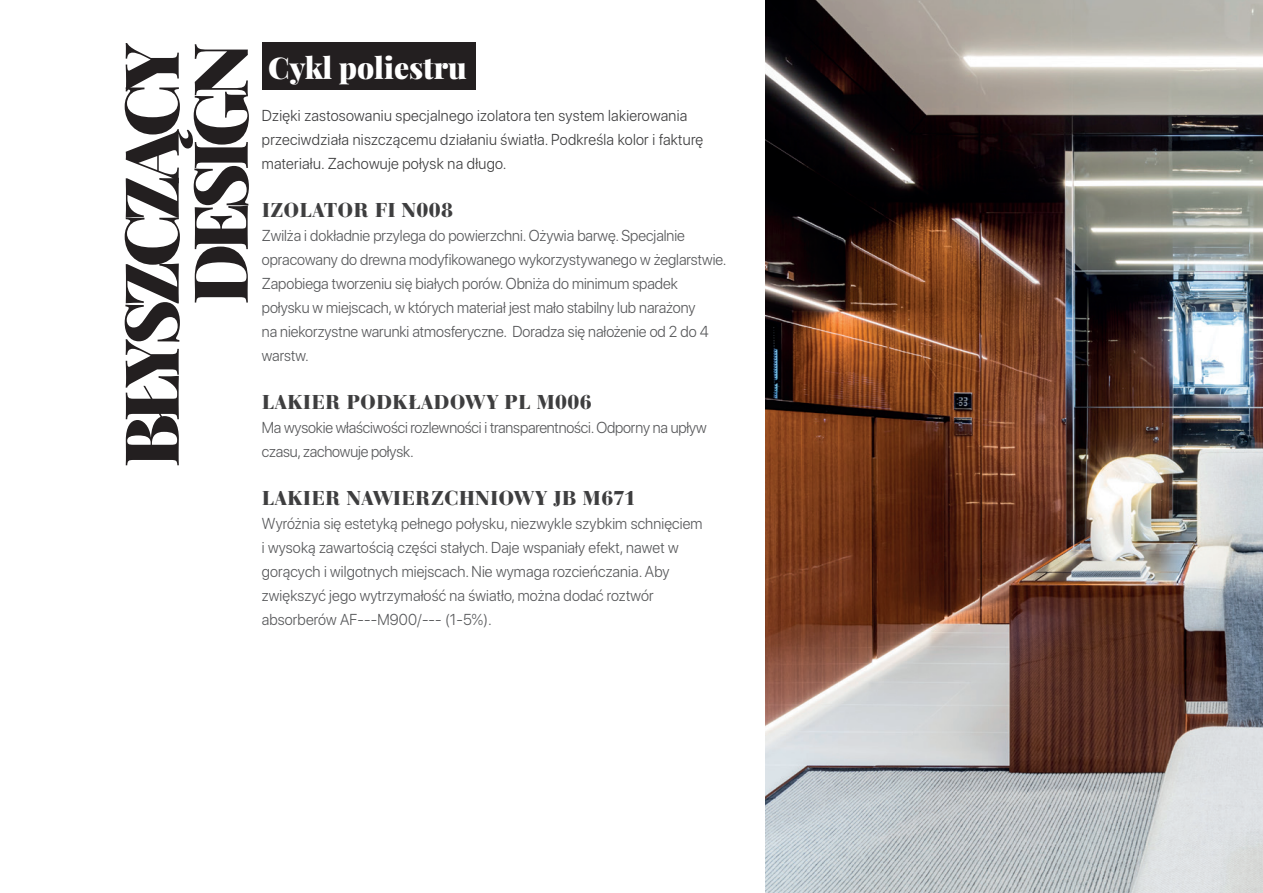
<style>
.page{position:relative;width:1263px;height:893px;background:#fff}
.page>*{position:absolute;margin:0;border:0;box-sizing:border-box;transform-origin:0 0}
.t1{font:900 75px/69px "Playfair Display";letter-spacing:-.09em;color:#231f20;text-align:right}
.t2{font:900 30px "Playfair Display";color:#fff}
.t3{font:700 21px "Bauer Bodoni DOT";letter-spacing:.035em;color:#3e3e3f}
.t4{font:300 15.75px/24px "SF Pro Display";color:#57585a;scale:.96 1}
.t5{font:300 15.75px/24px "SF Pro Display";letter-spacing:.02em;color:#3e3e3f;scale:.96 1}
</style>
<div class="page">
<div style="left:262px;top:43px;width:214px;height:47px;background:#231f20"></div>
<img style="left:765px;top:0;width:498px;height:893px">
<h1 class="t1" style="left:115px;top:467px;width:427px;rotate:-90deg">BŁYSZCZĄCY<br>DESIGN</h1>
<h2 class="t2" style="left:268px;top:48px;width:200px">Cykl poliestru</h2>
<p class="t5" style="left:262px;top:104px;width:461px">Dzięki zastosowaniu specjalnego izolatora ten system lakierowania przeciwdziała niszczącemu działaniu światła. Podkreśla kolor i fakturę materiału. Zachowuje połysk na długo.</p>
<h3 class="t3" style="left:262px;top:198px;width:193px">IZOLATOR FI N008</h3>
<p class="t4" style="left:262px;top:224px;width:486px">Zwilża i dokładnie przylega do powierzchni. Ożywia barwę. Specjalnie opracowany do drewna modyfikowanego wykorzystywanego w żeglarstwie.<br>Zapobiega tworzeniu się białych porów. Obniża do minimum spadek połysku w miejscach, w których materiał jest mało stabilny lub narażony<br>na niekorzystne warunki atmosferyczne. Doradza się nałożenie od 2 do 4 warstw.</p>
<h3 class="t3" style="left:262px;top:390px;width:331px">LAKIER PODKŁADOWY PL M006</h3>
<p class="t4" style="left:262px;top:416px;width:465px">Ma wysokie właściwości rozlewności i transparentności. Odporny na upływ czasu, zachowuje połysk.</p>
<h3 class="t3" style="left:262px;top:486px;width:375px">LAKIER NAWIERZCHNIOWY JB M671</h3>
<p class="t4" style="left:262px;top:512px;width:461px">Wyróżnia się estetyką pełnego połysku, niezwykle szybkim schnięciem i wysoką zawartością części stałych. Daje wspaniały efekt, nawet w gorących i wilgotnych miejscach. Nie wymaga rozcieńczania. Aby zwiększyć jego wytrzymałość na światło, można dodać roztwór absorberów AF---M900/--- (1-5%).</p>
</div>
